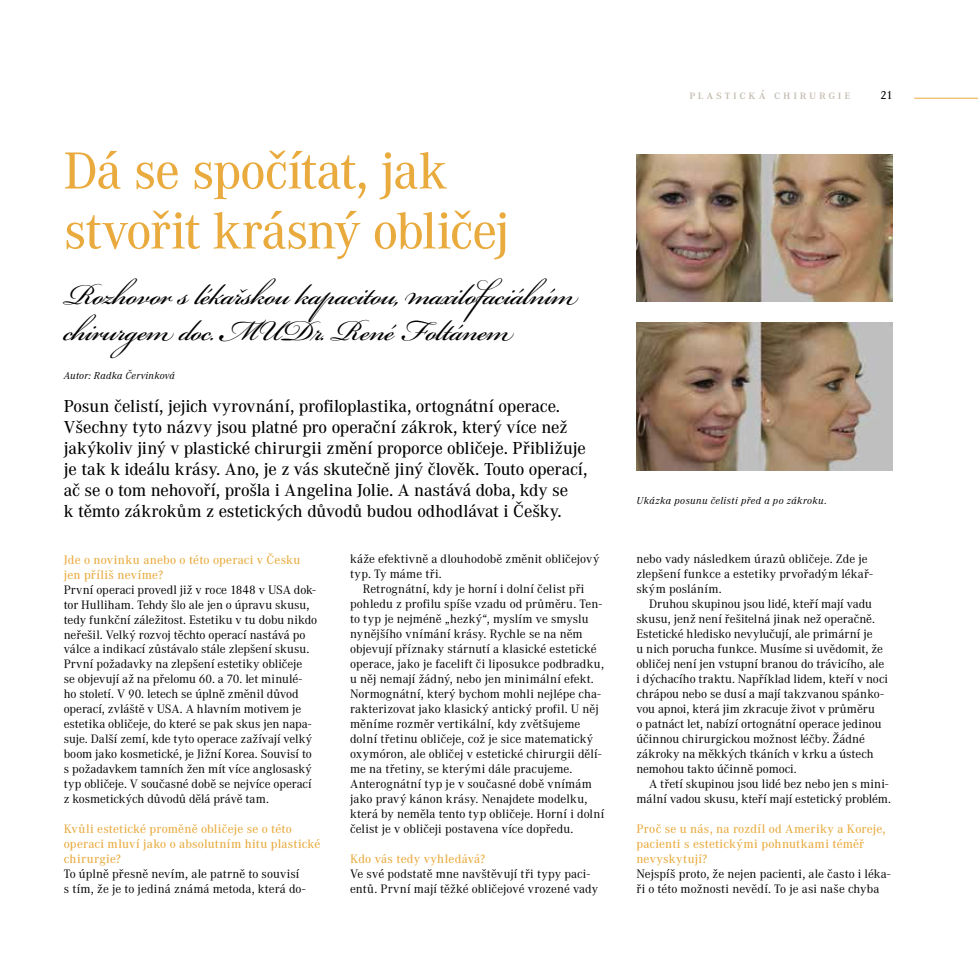
<style>
.page{position:relative;width:978px;height:978px;background:#fff}
.page>*{position:absolute;margin:0;border:0;box-sizing:border-box;transform-origin:0 0}
.t1{font:500 54px/60px "Corporate ATOT";letter-spacing:-.035em;color:#e9aa3e}
.t2{font:45px/36px "Bickham Script Pro";letter-spacing:-.015em;color:#000}
.t3{font:500 18px/21px "Corporate ATOT";letter-spacing:-.01em;color:#000}
.t4{font:12.75px/15px "Corporate ATOT";color:#000}
.t5{font:500 12.75px/15px "Corporate ATOT";letter-spacing:.01em;color:#e9aa3e}
.t6{font:500 12.75px "Corporate ATOT";letter-spacing:.225em;color:#c1b9ae}
.t7{font:500 12px "Corporate ATOT";color:#000}
.t8{font:italic 10.5px "Corporate ATOT";letter-spacing:.04em;color:#000}
</style>
<div class="page">
<hr style="left:914px;top:98px;width:64px;height:1px;background:#e9aa3e">
<img style="left:636px;top:154px;width:257px;height:148px">
<img style="left:636px;top:323px;width:257px;height:147px">
<h1 class="t1" style="left:64px;top:141px;width:448px">Dá se spočítat, jak stvořit krásný obličej</h1>
<h2 class="t2" style="left:64px;top:271px;width:517px">Rozhovor s lékařskou kapacitou, maxilofaciálním chirurgem doc. MUDr. René Foltánem</h2>
<p class="t8" style="left:64px;top:370px;width:113px">Autor: Radka Červinková</p>
<p class="t3" style="left:64px;top:396px;width:525px">Posun čelistí, jejich vyrovnání, profiloplastika, ortognátní operace.<br>Všechny tyto názvy jsou platné pro operační zákrok, který více než jakýkoliv jiný v plastické chirurgii změní proporce obličeje. Přibližuje je tak k ideálu krásy. Ano, je z vás skutečně jiný člověk. Touto operací, ač se o tom nehovoří, prošla i Angelina Jolie. A nastává doba, kdy se<br>k těmto zákrokům z estetických důvodů budou odhodlávat i Češky.</p>
<p class="t5" style="left:64px;top:552px;width:238px">Jde o novinku anebo o této operaci v Česku jen příliš nevíme?</p>
<p class="t4" style="left:64px;top:582px;width:255px">První operaci provedl již v roce 1848 v USA dok&shy;tor Hulliham. Tehdy šlo ale jen o úpravu skusu, tedy funkční záležitost. Estetiku v tu dobu nikdo neřešil. Velký rozvoj těchto operací nastává po válce a indikací zůstávalo stále zlepšení skusu.<br>První požadavky na zlepšení estetiky obličeje<br>se objevují až na přelomu 60. a 70. let minulé&shy;ho století. V 90. letech se úplně změnil důvod operací, zvláště v USA. A hlavním motivem je estetika obličeje, do které se pak skus jen napa&shy;suje. Další zemí, kde tyto operace zažívají velký boom jako kosmetické, je Jižní Korea. Souvisí to s požadavkem tamních žen mít více anglosaský typ obličeje. V současné době se nejvíce operací z kosmetických důvodů dělá právě tam.</p>
<p class="t5" style="left:64px;top:822px;width:258px">Kvůli estetické proměně obličeje se o této operaci mluví jako o absolutním hitu plastické chirurgie?</p>
<p class="t4" style="left:64px;top:867px;width:243px">To úplně přesně nevím, ale patrně to souvisí s tím, že je to jediná známá metoda, která do-</p>
<p class="t4" style="left:350px;top:552px;width:251px">káže efektivně a dlouhodobě změnit obličejový typ. Ty máme tři.</p>
<p class="t4" style="left:350px;top:582px;width:256px;text-indent:13px">Retrognátní, kdy je horní i dolní čelist při pohledu z profilu spíše vzadu od průměru. Ten&shy;to typ je nejméně „hezký“, myslím ve smyslu nynějšího vnímání krásy. Rychle se na něm objevují příznaky stárnutí a klasické estetické operace, jako je facelift či liposukce podbradku, u něj nemají žádný, nebo jen minimální efekt.<br>Normognátní, který bychom mohli nejlépe cha&shy;rakterizovat jako klasický antický profil. U něj měníme rozměr vertikální, kdy zvětšujeme dolní třetinu obličeje, což je sice matematický oxymóron, ale obličej v estetické chirurgii dělí&shy;me na třetiny, se kterými dále pracujeme.<br>Anterognátní typ je v současné době vnímám jako pravý kánon krásy. Nenajdete modelku, která by neměla tento typ obličeje. Horní i dolní čelist je v obličeji postavena více dopředu.</p>
<p class="t5" style="left:350px;top:852px;width:137px">Kdo vás tedy vyhledává?</p>
<p class="t4" style="left:350px;top:867px;width:250px">Ve své podstatě mne navštěvují tři typy paci&shy;entů. První mají těžké obličejové vrozené vady</p>
<p class="t6" style="left:689px;top:87px;width:163px">plastická chirurgie</p>
<p class="t7" style="left:881px;top:88px;width:14px">21</p>
<p class="t8" style="left:636px;top:494px;width:192px">Ukázka posunu čelisti před a po zákroku.</p>
<p class="t4" style="left:636px;top:552px;width:238px">nebo vady následkem úrazů obličeje. Zde je zlepšení funkce a estetiky prvořadým lékař&shy;ským posláním.</p>
<p class="t4" style="left:636px;top:597px;width:253px;text-indent:13px">Druhou skupinou jsou lidé, kteří mají vadu skusu, jenž není řešitelná jinak než operačně.<br>Estetické hledisko nevylučují, ale primární je<br>u nich porucha funkce. Musíme si uvědomit, že obličej není jen vstupní branou do trávicího, ale i dýchacího traktu. Například lidem, kteří v noci chrápou nebo se dusí a mají takzvanou spánko&shy;vou apnoi, která jim zkracuje život v průměru<br>o patnáct let, nabízí ortognátní operace jedinou účinnou chirurgickou možnost léčby. Žádné zákroky na měkkých tkáních v krku a ústech nemohou takto účinně pomoci.</p>
<p class="t4" style="left:636px;top:777px;width:256px;text-align:right">A třetí skupinou jsou lidé bez nebo jen s mini&shy;mální vadou skusu, kteří mají estetický problém.</p>
<p class="t5" style="left:636px;top:822px;width:251px">Proč se u nás, na rozdíl od Ameriky a Koreje, pacienti s estetickými pohnutkami téměř nevyskytují?</p>
<p class="t4" style="left:636px;top:867px;width:256px">Nejspíš proto, že nejen pacienti, ale často i léka&shy;ři o této možnosti nevědí. To je asi naše chyba</p>
</div>
